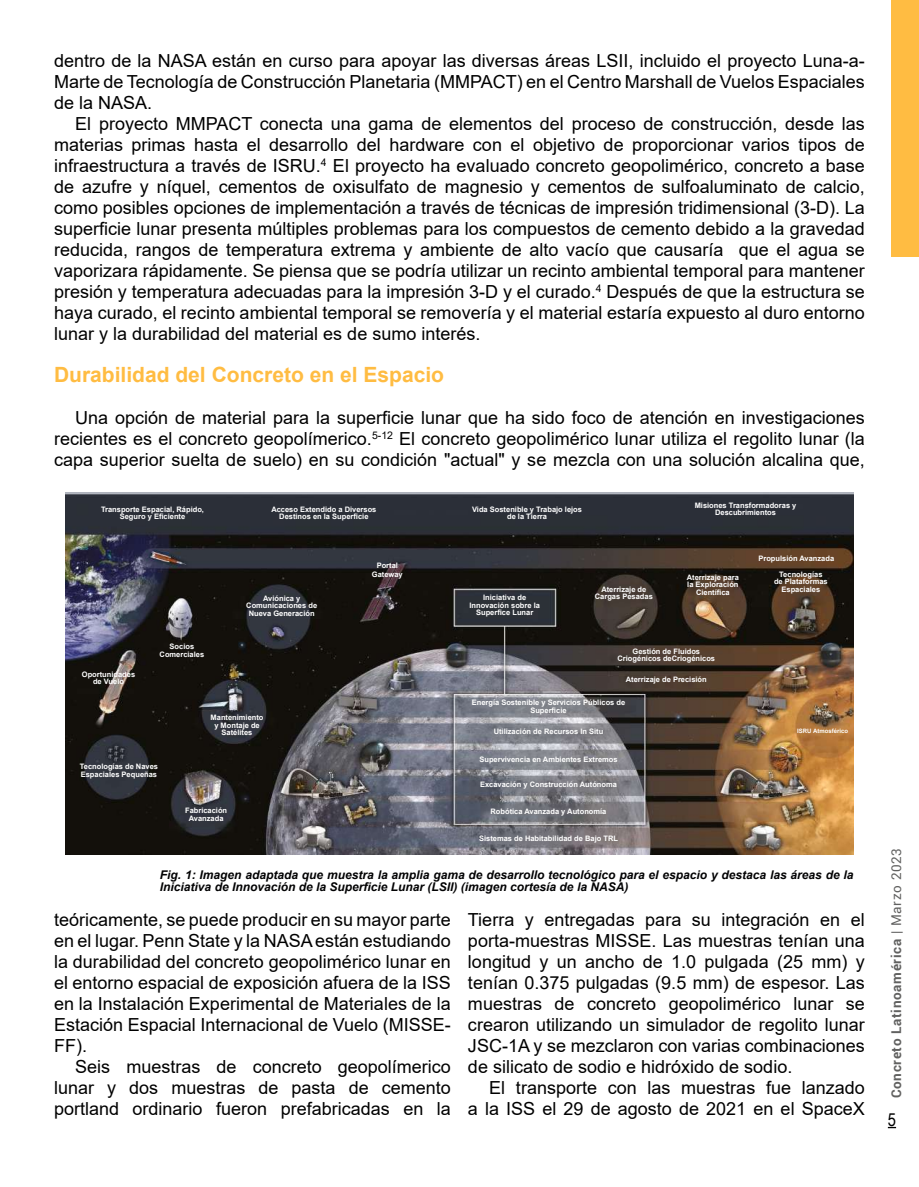
<style>
.page{position:relative;width:919px;height:1187px;background:#fff}
.page>*{position:absolute;margin:0;border:0;box-sizing:border-box;transform-origin:0 0}
.t1{font:700 21px "Arial";color:#ffbc42}
.t2{font:18px/21px "Arial";color:#000;text-align:justify}
.t3{font:18px "Arial Narrow";color:#000}
.t4{font:700 13.5px "Roboto";letter-spacing:.05em;color:#616160}
.t5{font:italic 700 12px/12px "Arial";color:#020203}
.t6{font:700 7.5px/7.5px "Arial";color:#fff;text-align:center}
.t7{font:700 6px "Arial";color:#fff}
.s1{font-weight:400}
</style>
<div class="page">
<svg style="left:887px;top:1126px;width:9px;height:2px"></svg>
<img style="left:65px;top:492px;width:788px;height:362px">
<div style="left:891px;top:0;width:27px;height:256px;background:#ffbc42"></div>
<p class="t2" style="left:54px;top:50px;width:812px">dentro de la NASA están en curso para apoyar las diversas áreas LSII, incluido el proyecto Luna-a-Marte de Tecnología de Construcción Planetaria (MMPACT) en el Centro Marshall de Vuelos Espaciales de la NASA.</p>
<p class="t2" style="left:54px;top:113px;width:812px;text-indent:21px">El proyecto MMPACT conecta una gama de elementos del proceso de construcción, desde las materias primas hasta el desarrollo del hardware con el objetivo de proporcionar varios tipos de infraestructura a través de ISRU.<sup>4</sup> El proyecto ha evaluado concreto geopolimérico, concreto a base de azufre y níquel, cementos de oxisulfato de magnesio y cementos de sulfoaluminato de calcio, como posibles opciones de implementación a través de técnicas de impresión tridimensional (3-D). La superficie lunar presenta múltiples problemas para los compuestos de cemento debido a la gravedad reducida, rangos de temperatura extrema y ambiente de alto vacío que causaría que el agua se vaporizara rápidamente. Se piensa que se podría utilizar un recinto ambiental temporal para mantener presión y temperatura adecuadas para la impresión 3-D y el curado.<sup>4</sup> Después de que la estructura se haya curado, el recinto ambiental temporal se removería y el material estaría expuesto al duro entorno lunar y la durabilidad del material es de sumo interés.</p>
<p class="t1" style="left:54px;top:360px;width:391px">Durabilidad del Concreto en el Espacio</p>
<p class="t2" style="left:54px;top:407px;width:812px;text-indent:21px">Una opción de material para la superficie lunar que ha sido foco de atención en investigaciones recientes es el concreto geopolímerico.<sup>5-12</sup> El concreto geopolimérico lunar utiliza el regolito lunar (la capa superior suelta de suelo) en su condición "actual" y se mezcla con una solución alcalina que,</p>
<p class="t6" style="left:101px;top:505px;width:104px">Transporte Espacial, Rápido,<br>Seguro y Eficiente</p>
<p class="t6" style="left:271px;top:505px;width:107px">Acceso Extendido a Diversos<br>Destinos en la Superficie</p>
<p class="t6" style="left:472px;top:505px;width:111px">Vida Sostenible y Trabajo lejos de la Tierra</p>
<p class="t6" style="left:694px;top:501px;width:103px">Misiones Transformadoras y<br>Descubrimientos</p>
<p class="t6" style="left:82px;top:670px;width:55px">Oportunidades de Vuelo</p>
<p class="t6" style="left:160px;top:642px;width:46px">Socios<br>Comerciales</p>
<p class="t6" style="left:246px;top:594px;width:72px">Aviónica y<br>Comunicaciones de<br>Nueva Generación</p>
<p class="t6" style="left:210px;top:713px;width:54px">Mantenimiento y Montaje de<br>Satélites</p>
<p class="t6" style="left:80px;top:762px;width:80px;text-align:left">Tecnologías de Naves<br>Espaciales Pequeñas</p>
<p class="t6" style="left:185px;top:807px;width:44px">Fabricación<br>Avanzada</p>
<p class="t6" style="left:372px;top:560px;width:32px;line-height:9px">Portal<br>Gateway</p>
<p class="t6" style="left:469px;top:593px;width:72px">Iniciativa de<br>Innovación sobre la<br>Superfice Lunar</p>
<p class="t6" style="left:758px;top:555px;width:77px">Propulsión Avanzada</p>
<p class="t6" style="left:595px;top:585px;width:59px">Aterrizaje de<br>Cargas Pesadas</p>
<p class="t6" style="left:686px;top:573px;width:54px">Aterrizaje para la Exploración<br>Científica</p>
<p class="t6" style="left:774px;top:570px;width:55px">Tecnologías de Plataformas<br>Espaciales</p>
<p class="t6" style="left:617px;top:647px;width:99px">Gestión de Fluidos<br>Criogénicos deCriogénicos</p>
<p class="t6" style="left:626px;top:675px;width:82px">Aterrizaje de Precisión</p>
<p class="t6" style="left:471px;top:699px;width:155px">Energía Sostenible y Servicios Públicos de<br>Superficie</p>
<p class="t6" style="left:493px;top:727px;width:111px">Utilización de Recursos In Situ</p>
<p class="t6" style="left:479px;top:755px;width:140px">Supervivencia en Ambientes Extremos</p>
<p class="t6" style="left:480px;top:780px;width:138px">Excavación y Construcción Autónoma</p>
<p class="t6" style="left:490px;top:807px;width:117px">Robótica Avanzada y Autonomía</p>
<p class="t6" style="left:479px;top:834px;width:140px">Sistemas de Habitabilidad de Bajo TRL</p>
<p class="t7" style="left:797px;top:726px;width:52px">ISRU Atmosférico</p>
<p class="t5" style="left:160px;top:869px;width:695px">Fig. 1: Imagen adaptada que muestra la amplia gama de desarrollo tecnológico para el espacio y destaca las áreas de la<br>Iniciativa de Innovación de la Superficie Lunar (LSII) (imagen cortesía de la NASA)</p>
<p class="t2" style="left:54px;top:909px;width:398px">teóricamente, se puede producir en su mayor parte en el lugar. Penn State y la NASA están estudiando la durabilidad del concreto geopolimérico lunar en el entorno espacial de exposición afuera de la ISS en la Instalación Experimental de Materiales de la Estación Espacial Internacional de Vuelo (MISSE-FF).</p>
<p class="t2" style="left:54px;top:1056px;width:398px;text-indent:21px">Seis muestras de concreto geopolímerico lunar y dos muestras de pasta de cemento portland ordinario fueron prefabricadas en la</p>
<p class="t2" style="left:468px;top:909px;width:398px">Tierra y entregadas para su integración en el porta-muestras MISSE. Las muestras tenían una longitud y un ancho de 1.0 pulgada (25 mm) y tenían 0.375 pulgadas (9.5 mm) de espesor. Las muestras de concreto geopolimérico lunar se crearon utilizando un simulador de regolito lunar JSC-1A y se mezclaron con varias combinaciones de silicato de sodio e hidróxido de sodio.</p>
<p class="t2" style="left:468px;top:1077px;width:398px;text-align:right">El transporte con las muestras fue lanzado<br>a la ISS el 29 de agosto de 2021 en el SpaceX</p>
<p class="t4" style="left:886px;top:1098px;width:252px;rotate:-90deg">Concreto Latinoamérica <span class="s1">| Marzo 2023</span></p>
<p class="t3" style="left:887px;top:1105px;width:10px">5</p>
</div>
